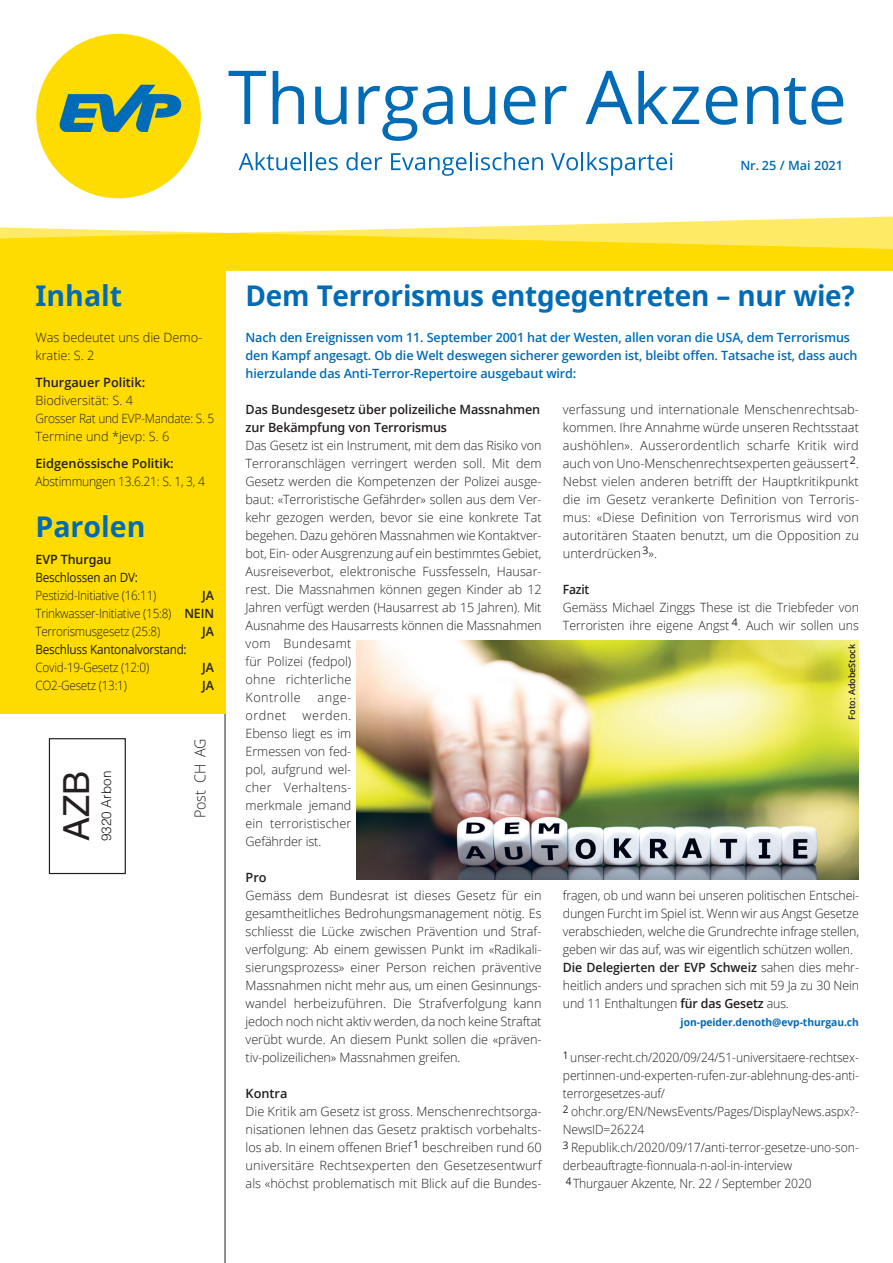
<style>
.page{position:relative;width:893px;height:1263px;background:#fff}
.page>*{position:absolute;margin:0;border:0;box-sizing:border-box;transform-origin:0 0}
.t1{font:36px "Helvetica LT Std";color:#231f20}
.t2{font:700 28.5px "Open Sans";letter-spacing:-.01em;color:#006bb6}
.t3{font:300 15px "Open Sans";letter-spacing:-.015em;color:#231f20;scale:.95 1}
.t4{font:300 13.5px "Helvetica LT Std";color:#231f20}
.t5{font:300 12.75px/18px "Open Sans";letter-spacing:-.01em;color:#231f20}
.t6{font:300 12.75px/18px "Open Sans";letter-spacing:-.01em;color:#231f20;scale:.95 1}
.t7{font:600 12.75px/18px "Open Sans";letter-spacing:-.01em;color:#006bb6}
.t8{font:600 12.75px/18px "Open Sans";letter-spacing:-.01em;color:#231f20}
.t9{font:300 12.75px/18px "Open Sans";letter-spacing:-.01em;color:#231f20;text-align:justify;scale:.92 1}
.t10{font:12.75px "Open Sans";letter-spacing:-.02em;color:#231f20;scale:.92 1}
.t11{font:600 12.75px "Open Sans";letter-spacing:-.01em;color:#231f20;scale:.95 1}
.t12{font:700 10.5px "Open Sans";letter-spacing:-.005em;color:#006bb6}
.t13{font:600 9px "Open Sans";color:#231f20}
.s1{font-weight:600}
</style>
<div class="page">
<div style="left:0;top:252px;width:225px;height:462px;background:#ffdc01"></div>
<svg style="left:473px;top:216px;width:420px;height:11px"></svg>
<svg style="left:0;top:227px;width:893px;height:43px;background:#ffe024"></svg>
<div style="left:36px;top:34px;width:165px;height:164px;background:#ffdc01;border-radius:50%"></div>
<svg style="left:59px;top:85px;width:123px;height:47px"></svg>
<svg style="left:229px;top:71px;width:37px;height:53px"></svg>
<svg style="left:273px;top:71px;width:31px;height:53px"></svg>
<svg style="left:315px;top:87px;width:32px;height:38px"></svg>
<svg style="left:359px;top:86px;width:94px;height:55px"></svg>
<svg style="left:464px;top:87px;width:31px;height:38px"></svg>
<svg style="left:504px;top:86px;width:31px;height:39px"></svg>
<svg style="left:545px;top:86px;width:22px;height:38px"></svg>
<svg style="left:586px;top:71px;width:113px;height:53px"></svg>
<svg style="left:706px;top:86px;width:31px;height:39px"></svg>
<svg style="left:747px;top:86px;width:31px;height:38px"></svg>
<svg style="left:784px;top:78px;width:59px;height:47px"></svg>
<svg style="left:239px;top:152px;width:99px;height:18px"></svg>
<svg style="left:346px;top:152px;width:36px;height:18px"></svg>
<svg style="left:391px;top:152px;width:152px;height:24px"></svg>
<svg style="left:551px;top:152px;width:121px;height:24px"></svg>
<div style="left:49px;top:738px;width:77px;height:136px;border:1px solid #231f20"></div>
<hr style="left:225px;top:714px;width:1px;height:549px;background:#231f20">
<img style="left:357px;top:641px;width:502px;height:238px">
<p class="t7" style="left:740px;top:156px;width:104px">Nr. 25 / Mai 2021</p>
<h2 class="t2" style="left:36px;top:276px;width:88px">Inhalt</h2>
<p class="t5" style="left:36px;top:328px;width:168px">Was bedeutet uns die Demo&shy;kratie: S. 2</p>
<p class="t8" style="left:36px;top:373px;width:111px">Thurgauer Politik:</p>
<p class="t5" style="left:36px;top:391px;width:180px">Biodiversität: S. 4<br>Grosser Rat und EVP-Mandate: S. 5<br>Termine und *jevp: S. 6</p>
<p class="t8" style="left:36px;top:454px;width:140px">Eidgenössische Politik:</p>
<p class="t6" style="left:36px;top:472px;width:180px">Abstimmungen 13.6.21: S. 1, 3, 4</p>
<h2 class="t2" style="left:36px;top:507px;width:111px">Parolen</h2>
<p class="t8" style="left:36px;top:550px;width:77px">EVP Thurgau</p>
<p class="t10" style="left:36px;top:569px;width:113px">Beschlossen an DV:</p>
<p class="t9" style="left:36px;top:586px;width:133px">Pestizid-Initiative (16:11)</p>
<p class="t9" style="left:36px;top:586px;width:196px;text-indent:167px"><span class="s1">JA </span>Trinkwasser-Initiative (15:8) <span class="s1">NEIN </span>Terrorismusgesetz (25:8)</p>
<p class="t8" style="left:202px;top:622px;width:13px">JA</p>
<p class="t10" style="left:36px;top:641px;width:166px">Beschluss Kantonalvorstand:</p>
<p class="t9" style="left:36px;top:658px;width:125px">Covid-19-Gesetz (12:0)</p>
<p class="t8" style="left:202px;top:658px;width:13px">JA</p>
<p class="t9" style="left:36px;top:676px;width:101px">CO2-Gesetz (13:1)</p>
<p class="t8" style="left:202px;top:676px;width:13px">JA</p>
<h1 class="t1" style="left:56px;top:841px;width:72px;rotate:-90deg">AZB</h1>
<p class="t4" style="left:98px;top:841px;width:72px;rotate:-90deg">9320 Arbon</p>
<p class="t3" style="left:190px;top:818px;width:85px;rotate:-90deg">Post CH AG</p>
<h2 class="t2" style="left:246px;top:276px;width:611px">Dem Terrorismus entgegentreten – nur wie?</h2>
<p class="t7" style="left:246px;top:328px;width:614px">Nach den Ereignissen vom 11. September 2001 hat der Westen, allen voran die USA, dem Terrorismus den Kampf angesagt. Ob die Welt deswegen sicherer geworden ist, bleibt offen. Tatsache ist, dass auch hierzulande das Anti-Terror-Repertoire ausgebaut wird:</p>
<p class="t8" style="left:246px;top:400px;width:296px">Das Bundesgesetz über polizeiliche Massnahmen zur Bekämpfung von Terrorismus</p>
<p class="t5" style="left:246px;top:436px;width:298px">Das Gesetz ist ein Instrument, mit dem das Risiko von Terroranschlägen verringert werden soll. Mit dem Gesetz werden die Kompetenzen der Polizei ausge&shy;baut: «Terroristische Gefährder» sollen aus dem Ver&shy;kehr gezogen werden, bevor sie eine konkrete Tat begehen. Dazu gehören Massnahmen wie Kontaktver&shy;bot, Ein- oder Ausgrenzung auf ein bestimmtes Gebiet, Ausreiseverbot, elektronische Fussfesseln, Hausar&shy;rest. Die Massnahmen können gegen Kinder ab 12<br>Jahren verfügt werden (Hausarrest ab 15 Jahren). Mit Ausnahme des Hausarrests können die Massnahmen vom Bundesamt<br>für Polizei (fedpol)<br>ohne richterliche<br>Kontrolle</p>
<p class="t5" style="left:563px;top:400px;width:298px;text-align:justify">verfassung und internationale Menschenrechtsab&shy;kommen. Ihre Annahme würde unseren Rechtsstaat aushöhlen». Ausserordentlich scharfe Kritik wird auch von Uno-Menschenrechtsexperten geäussert<sup>2</sup>.<br>Nebst vielen anderen betrifft der Hauptkritikpunkt die im Gesetz verankerte Definition von Terroris&shy;mus: «Diese Definition von Terrorismus wird von autoritären Staaten benutzt, um die Opposition zu unterdrücken<sup>3</sup>».</p>
<p class="t11" style="left:563px;top:581px;width:29px">Fazit</p>
<p class="t5" style="left:563px;top:598px;width:298px">Gemäss Michael Zinggs These ist die Triebfeder von<br>Terroristen ihre eigene Angst <sup>4</sup>. Auch wir sollen uns</p>
<p class="t13" style="left:846px;top:719px;width:77px;rotate:-90deg">Foto: AdobeStock</p>
<p class="t5" style="left:318px;top:688px;width:35px">ange-</p>
<p class="t5" style="left:246px;top:706px;width:107px;text-align:justify;text-indent:57px">werden.<br>Ebenso liegt es im Ermessen von fed&shy;pol, aufgrund wel&shy;cher Verhaltens&shy;merkmale jemand ein terroristischer Gefährder ist.</p>
<p class="t8" style="left:246px;top:868px;width:23px">Pro</p>
<p class="t5" style="left:246px;top:886px;width:298px;text-align:justify">Gemäss dem Bundesrat ist dieses Gesetz für ein gesamtheitliches Bedrohungsmanagement nötig. Es schliesst die Lücke zwischen Prävention und Straf&shy;verfolgung: Ab einem gewissen Punkt im «Radikali&shy;sierungsprozess» einer Person reichen präventive Massnahmen nicht mehr aus, um einen Gesinnungs&shy;wandel herbeizuführen. Die Strafverfolgung kann jedoch noch nicht aktiv werden, da noch keine Straftat verübt wurde. An diesem Punkt sollen die «präven&shy;tiv-polizeilichen» Massnahmen greifen.</p>
<p class="t8" style="left:246px;top:1084px;width:43px">Kontra</p>
<p class="t5" style="left:246px;top:1102px;width:298px;text-align:justify">Die Kritik am Gesetz ist gross. Menschenrechtsorga&shy;nisationen lehnen das Gesetz praktisch vorbehalts&shy;los ab. In einem offenen Brief<sup>1</sup> beschreiben rund 60 universitäre Rechtsexperten den Gesetzesentwurf als «höchst problematisch mit Blick auf die Bundes-</p>
<p class="t5" style="left:246px;top:706px;width:42px">ordnet</p>
<p class="t5" style="left:563px;top:886px;width:298px">fragen, ob und wann bei unseren politischen Entschei&shy;dungen Furcht im Spiel ist. Wenn wir aus Angst Gesetze verabschieden, welche die Grundrechte infrage stellen, geben wir das auf, was wir eigentlich schützen wollen.<br><span class="s1">Die Delegierten der EVP Schweiz</span> sahen dies mehr&shy;heitlich anders und sprachen sich mit 59 Ja zu 30 Nein und 11 Enthaltungen <span class="s1">für das Gesetz</span> aus.</p>
<p class="t12" style="left:681px;top:1015px;width:180px">jon-peider.denoth@evp-thurgau.ch</p>
<p class="t6" style="left:563px;top:1048px;width:313px"><sup>1</sup> unser-recht.ch/2020/09/24/51-universitaere-rechtsex&shy;pertinnen-und-experten-rufen-zur-ablehnung-des-anti&shy;terrorgesetzes-auf/<br><sup>2</sup> ohchr.org/EN/NewsEvents/Pages/DisplayNews.aspx?- NewsID=26224<br><sup>3</sup> Republik.ch/2020/09/17/anti-terror-gesetze-uno-son&shy;derbeauftragte-fionnuala-n-aol-in-interview<br><sup>4</sup>Thurgauer Akzente, Nr. 22 / September 2020</p>
</div>
